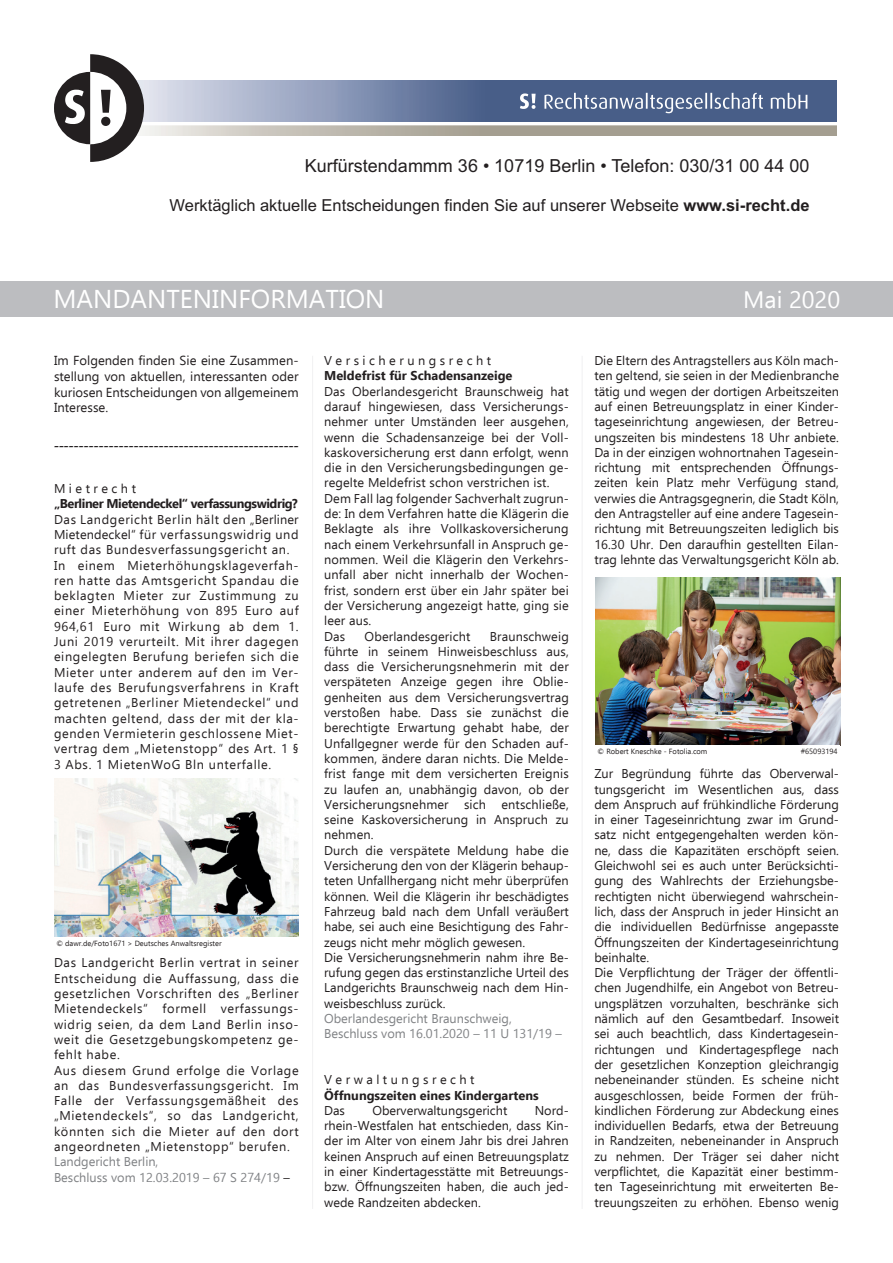
<style>
.page{position:relative;width:893px;height:1263px;background:#fff}
.page>*{position:absolute;margin:0;border:0;box-sizing:border-box;transform-origin:0 0}
.t1{font:25.8px "Ebrima";color:#fff}
.t2{font:23.7px "Ebrima";color:#fff}
.t3{font:18px "Arial";color:#231f20}
.t4{font:16.5px "Arial";color:#231f20}
.t5{font:italic 15px "Times New Roman";color:#231f20}
.t6{font:13.05px/15.6px "Ebrima";color:#231f20;text-align:justify}
.t7{font:12.75px/15.3px "Ebrima";letter-spacing:.01em;color:#231f20}
.t8{font:12.75px/15.3px "Ebrima";letter-spacing:.05em;color:#231f20}
.t9{font:12.75px/15.3px "Ebrima";color:#808285}
.t10{font:700 12.75px "Ebrima";color:#231f20}
.t11{font:700 12.75px "Ebrima";letter-spacing:-.035em;color:#231f20}
.t12{font:7.5px "Ebrima";color:#231f20}
.s1{font-weight:700}
.s2{color:#231f20}
</style>
<div class="page">
<div style="left:0;top:281px;width:893px;height:35px;background:#bcbdc0"></div>
<hr style="left:312px;top:356px;width:1px;height:853px;background:#bcbdc0">
<hr style="left:582px;top:356px;width:1px;height:853px;background:#bcbdc0">
<img style="left:595px;top:577px;width:245px;height:168px">
<img style="left:54px;top:779px;width:245px;height:158px">
<img style="left:144px;top:80px;width:692px;height:41px">
<svg style="left:520px;top:93px;width:287px;height:20px"></svg>
<svg style="left:54px;top:54px;width:90px;height:108px"></svg>
<h3 class="t3" style="left:305px;top:154px;width:506px">Kurfürstendammm 36 • 10719 Berlin • Telefon: 030/31 00 44 00</h3>
<p class="t4" style="left:170px;top:194px;width:641px">Werktäglich aktuelle Entscheidungen finden Sie auf unserer Webseite <span class="s1">www.si-recht.de</span></p>
<h1 class="t1" style="left:53px;top:280px;width:333px">MANDANTENINFORMATION</h1>
<h2 class="t2" style="left:743px;top:282px;width:98px">Mai 2020</h2>
<p class="t6" style="left:54px;top:352px;width:246px">Im Folgenden finden Sie eine Zusammen&shy;stellung von aktuellen, interessanten oder kuriosen Entscheidungen von allgemeinem Interesse.</p>
<p class="t5" style="left:54px;top:434px;width:246px">-------------------------------------------------</p>
<p class="t7" style="left:54px;top:480px;width:84px">M i e t r e c h t</p>
<p class="t11" style="left:54px;top:494px;width:245px">„Berliner Mietendeckel“ verfassungswidrig?</p>
<p class="t8" style="left:54px;top:511px;width:246px">Das Landgericht Berlin hält den „Berliner Mietendeckel“ für verfassungswidrig und ruft das Bundesverfassungsgericht an.<br>In einem Mieterhöhungsklageverfah&shy;ren hatte das Amtsgericht Spandau die beklagten Mieter zur Zustimmung zu einer Mieterhöhung von 895 Euro auf 964,61 Euro mit Wirkung ab dem 1.<br>Juni 2019 verurteilt. Mit ihrer dagegen eingelegten Berufung beriefen sich die Mieter unter anderem auf den im Ver&shy;laufe des Berufungsverfahrens in Kraft getretenen „Berliner Mietendeckel“ und machten geltend, dass der mit der kla&shy;genden Vermieterin geschlossene Miet&shy;vertrag dem „Mietenstopp“ des Art. 1 § 3 Abs. 1 MietenWoG Bln unterfalle.</p>
<p class="t12" style="left:56px;top:938px;width:167px">© dawr.de/Foto1671 &gt; Deutsches Anwaltsregister</p>
<p class="t8" style="left:54px;top:955px;width:246px">Das Landgericht Berlin vertrat in seiner Entscheidung die Auffassung, dass die gesetzlichen Vorschriften des „Berliner Mietendeckels“ formell verfassungs&shy;widrig seien, da dem Land Berlin inso&shy;weit die Gesetzgebungskompetenz ge&shy;fehlt habe.<br>Aus diesem Grund erfolge die Vorlage an das Bundesverfassungsgericht. Im Falle der Verfassungsgemäßheit des „Mietendeckels“, so das Landgericht, könnten sich die Mieter auf den dort angeordneten „Mietenstopp“ berufen.</p>
<p class="t9" style="left:54px;top:1154px;width:237px">Landgericht Berlin,<br>Beschluss vom 12.03.2019 – 67 S 274/19 <span class="s2">–</span></p>
<p class="t7" style="left:324px;top:352px;width:168px">V e r s i c h e r u n g s r e c h t</p>
<p class="t10" style="left:324px;top:366px;width:190px">Meldefrist für Schadensanzeige</p>
<p class="t7" style="left:324px;top:383px;width:246px">Das Oberlandesgericht Braunschweig hat darauf hingewiesen, dass Versicherungs&shy;nehmer unter Umständen leer ausgehen, wenn die Schadensanzeige bei der Voll&shy;kaskoversicherung erst dann erfolgt, wenn die in den Versicherungsbedingungen ge&shy;regelte Meldefrist schon verstrichen ist.<br>Dem Fall lag folgender Sachverhalt zugrun&shy;de: In dem Verfahren hatte die Klägerin die Beklagte als ihre Vollkaskoversicherung nach einem Verkehrsunfall in Anspruch ge&shy;nommen. Weil die Klägerin den Verkehrs&shy;unfall aber nicht innerhalb der Wochen&shy;frist, sondern erst über ein Jahr später bei der Versicherung angezeigt hatte, ging sie leer aus.<br>Das</p>
<p class="t7" style="left:324px;top:628px;width:246px;text-indent:166px">Braunschweig führte in seinem Hinweisbeschluss aus, dass die Versicherungsnehmerin mit der verspäteten Anzeige gegen ihre Oblie&shy;genheiten aus dem Versicherungsvertrag verstoßen habe. Dass sie zunächst die berechtigte Erwartung gehabt habe, der Unfallgegner werde für den Schaden auf&shy;kommen, ändere daran nichts. Die Melde&shy;frist fange mit dem versicherten Ereignis zu laufen an, unabhängig davon, ob der Versicherungsnehmer sich entschließe, seine Kaskoversicherung in Anspruch zu nehmen.<br>Durch die verspätete Meldung habe die Versicherung den von der Klägerin behaup&shy;teten Unfallhergang nicht mehr überprüfen können. Weil die Klägerin ihr beschädigtes Fahrzeug bald nach dem Unfall veräußert habe, sei auch eine Besichtigung des Fahr&shy;zeugs nicht mehr möglich gewesen.<br>Die Versicherungsnehmerin nahm ihre Be&shy;rufung gegen das erstinstanzliche Urteil des Landgerichts Braunschweig nach dem Hin&shy;weisbeschluss zurück.</p>
<p class="t9" style="left:324px;top:1010px;width:239px">Oberlandesgericht Braunschweig,<br>Beschluss vom 16.01.2020 – 11 U 131/19 –</p>
<p class="t7" style="left:324px;top:1072px;width:152px">V e r w a l t u n g s r e c h t</p>
<p class="t10" style="left:324px;top:1085px;width:216px">Öffnungszeiten eines Kindergartens</p>
<p class="t7" style="left:324px;top:1102px;width:22px">Das</p>
<p class="t7" style="left:372px;top:1102px;width:137px">Oberverwaltungsgericht</p>
<p class="t7" style="left:365px;top:628px;width:107px">Oberlandesgericht</p>
<p class="t7" style="left:324px;top:1102px;width:246px;text-align:justify;text-indent:211px">Nord&shy;rhein-Westfalen hat entschieden, dass Kin&shy;der im Alter von einem Jahr bis drei Jahren keinen Anspruch auf einen Betreuungsplatz in einer Kindertagesstätte mit Betreuungs&shy;bzw. Öffnungszeiten haben, die auch jed&shy;wede Randzeiten abdecken.</p>
<p class="t7" style="left:594px;top:352px;width:246px;text-align:justify">Die Eltern des Antragstellers aus Köln mach&shy;ten geltend, sie seien in der Medienbranche tätig und wegen der dortigen Arbeitszeiten auf einen Betreuungsplatz in einer Kinder&shy;tageseinrichtung angewiesen, der Betreu&shy;ungszeiten bis mindestens 18 Uhr anbiete.<br>Da in der einzigen wohnortnahen Tagesein&shy;richtung mit entsprechenden Öffnungs&shy;zeiten kein Platz mehr Verfügung stand, verwies die Antragsgegnerin, die Stadt Köln, den Antragsteller auf eine andere Tagesein&shy;richtung mit Betreuungszeiten lediglich bis 16.30 Uhr. Den daraufhin gestellten Eilan&shy;trag lehnte das Verwaltungsgericht Köln ab.</p>
<p class="t12" style="left:598px;top:746px;width:111px">© Robert Kneschke - Fotolia.com</p>
<p class="t12" style="left:801px;top:746px;width:38px">#65093194</p>
<p class="t7" style="left:594px;top:766px;width:246px">Zur Begründung führte das Oberverwal&shy;tungsgericht im Wesentlichen aus, dass dem Anspruch auf frühkindliche Förderung in einer Tageseinrichtung zwar im Grund&shy;satz nicht entgegengehalten werden kön&shy;ne, dass die Kapazitäten erschöpft seien.<br>Gleichwohl sei es auch unter Berücksichti&shy;gung des Wahlrechts der Erziehungsbe&shy;rechtigten nicht überwiegend wahrschein&shy;lich, dass der Anspruch in jeder Hinsicht an die individuellen Bedürfnisse angepasste Öffnungszeiten der Kindertageseinrichtung beinhalte.<br>Die Verpflichtung der Träger der öffentli&shy;chen Jugendhilfe, ein Angebot von Betreu&shy;ungsplätzen vorzuhalten, beschränke sich nämlich auf den Gesamtbedarf. Insoweit sei auch beachtlich, dass Kindertagesein&shy;richtungen und Kindertagespflege nach der gesetzlichen Konzeption gleichrangig nebeneinander stünden. Es scheine nicht ausgeschlossen, beide Formen der früh&shy;kindlichen Förderung zur Abdeckung eines individuellen Bedarfs, etwa der Betreuung in Randzeiten, nebeneinander in Anspruch zu nehmen. Der Träger sei daher nicht verpflichtet, die Kapazität einer bestimm&shy;ten Tageseinrichtung mit erweiterten Be&shy;treuungszeiten zu erhöhen. Ebenso wenig</p>
</div>
